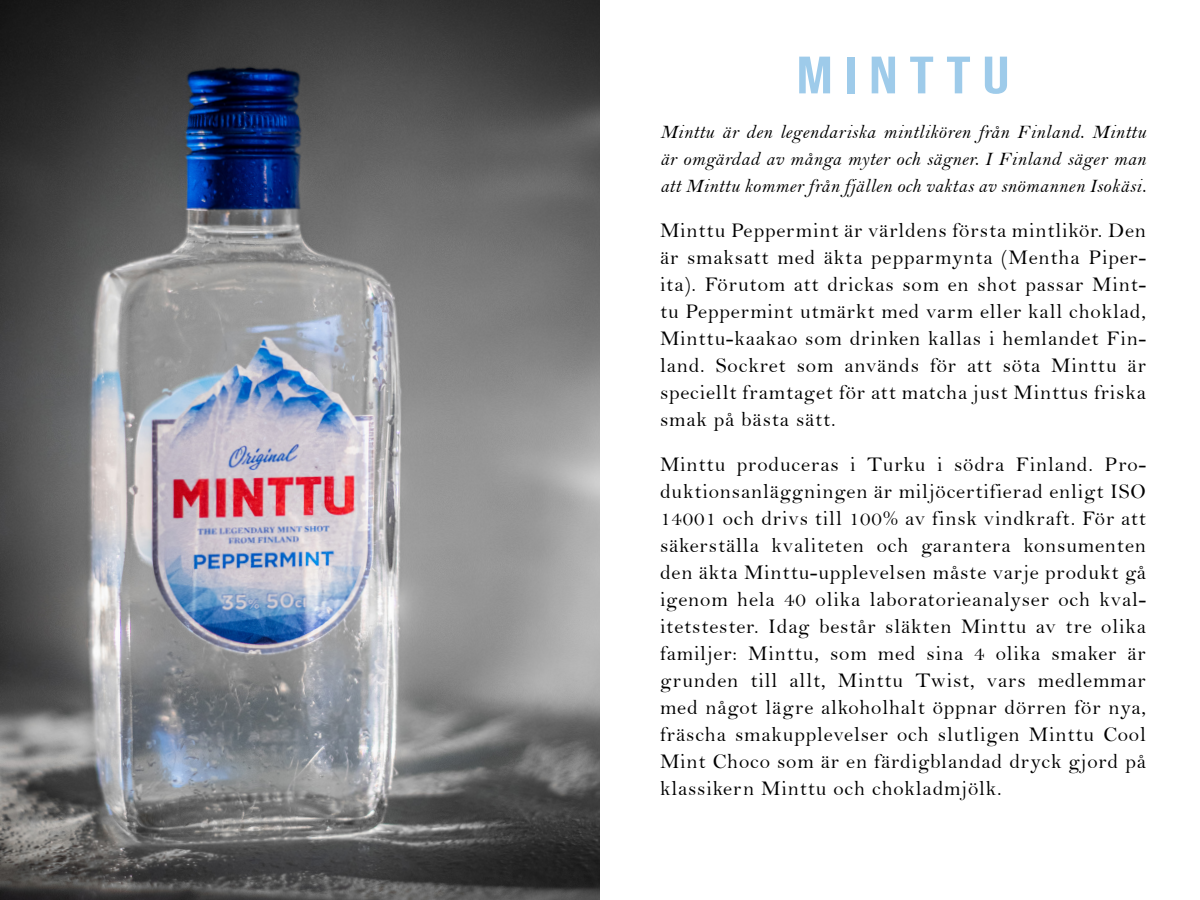
<style>
.page{position:relative;width:1200px;height:900px;background:#fff}
.page>*{position:absolute;margin:0;border:0;box-sizing:border-box;transform-origin:0 0}
.t1{font:52.5px "Bebas Neue";letter-spacing:.17em;color:#9ecbea;scale:1.29 1}
.t2{font:21px/27px "Bell";letter-spacing:.04em;color:#000;text-align:justify}
.t3{font:19.5px/27px "Bell MT Italic";letter-spacing:.02em;color:#000;text-align:justify}
</style>
<div class="page">
<img style="left:0;top:0;width:600px;height:900px">
<p class="t1" style="left:796px;top:45px;width:167px">MINTTU</p>
<p class="t3" style="left:660px;top:119px;width:487px">Minttu är den legendariska mintlikören från Finland. Minttu är omgärdad av många myter och sägner. I Finland säger man att Minttu kommer från fjällen och vaktas av snömannen Isokäsi.</p>
<p class="t2" style="left:660px;top:217px;width:488px">Minttu Peppermint är världens första mintlikör. Den är smaksatt med äkta pepparmynta (Mentha Piper&shy;ita). Förutom att drickas som en shot passar Mint&shy;tu Peppermint utmärkt med varm eller kall choklad, Minttu-kaakao som drinken kallas i hemlandet Fin&shy;land. Sockret som används för att söta Minttu är speciellt framtaget för att matcha just Minttus friska smak på bästa sätt.</p>
<p class="t2" style="left:660px;top:451px;width:488px">Minttu produceras i Turku i södra Finland. Pro&shy;duktionsanläggningen är miljöcertifierad enligt ISO 14001 och drivs till 100% av finsk vindkraft. För att säkerställa kvaliteten och garantera konsumenten den äkta Minttu-upplevelsen måste varje produkt gå igenom hela 40 olika laboratorieanalyser och kval&shy;itetstester. Idag består släkten Minttu av tre olika familjer: Minttu, som med sina 4 olika smaker är grunden till allt, Minttu Twist, vars medlemmar med något lägre alkoholhalt öppnar dörren för nya, fräscha smakupplevelser och slutligen Minttu Cool Mint Choco som är en färdigblandad dryck gjord på klassikern Minttu och chokladmjölk.</p>
</div>
